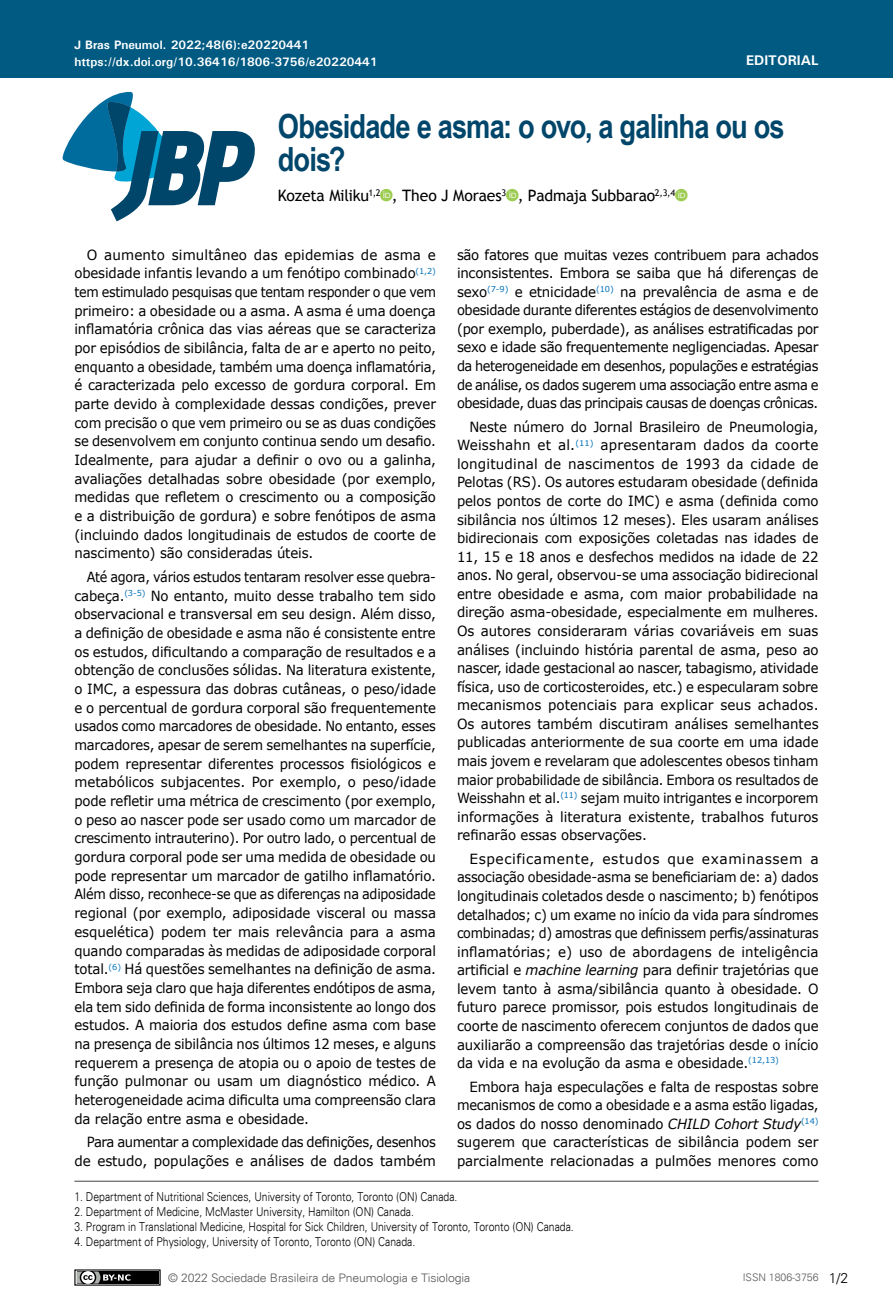
<style>
.page{position:relative;width:893px;height:1315px;background:#fff}
.page>*{position:absolute;margin:0;border:0;box-sizing:border-box;transform-origin:0 0}
.t1{font:700 33.25px/33.2px "Arial Narrow";letter-spacing:-.025em;color:#00466b}
.t2{font:21px "ID font Regular";color:#9dcc52}
.t3{font:15.75px "Trebuchet MS";letter-spacing:-.01em;color:#000}
.t4{font:14px/18.6px "Verdana";letter-spacing:-.01em;color:#000;text-align:justify;scale:.95 1}
.t5{font:14px/18.7px "Verdana";letter-spacing:-.01em;color:#000;text-align:justify;scale:.91 1}
.t6{font:14px/18.7px "Verdana";letter-spacing:-.01em;color:#000;text-align:justify;scale:.96 1}
.t7{font:14px/18.6px "Verdana";letter-spacing:-.01em;color:#000;text-align:justify}
.t8{font:14px/18.7px "Verdana";letter-spacing:-.03em;color:#000;text-align:right;scale:.94 1}
.t9{font:700 14px "Univers";color:#fff}
.t10{font:300 14px "Univers";color:#000}
.t11{font:300 12.25px "Univers";color:#000;scale:.85 1}
.t12{font:700 12.25px "Univers";color:#fff}
.t13{font:300 11.72px "Univers";letter-spacing:-.01em;color:#58595b;scale:1.04 1}
.t14{font:300 10.5px "Univers";color:#58595b}
.s1{font-family:"ID font Regular";font-size:21px;color:#9dcc52}
.s2{font-style:italic}
</style>
<div class="page">
<div style="left:0;top:0;width:893px;height:78px;background:#005a82"></div>
<svg style="left:62px;top:91px;width:193px;height:130px"></svg>
<div style="left:75px;top:1270px;width:85px;height:15px;background:#000"></div>
<div style="left:74px;top:1269px;width:87px;height:16px;border:1px solid #000"></div>
<svg style="left:74px;top:1269px;width:56px;height:17px"></svg>
<hr style="left:74px;top:1180px;width:745px;height:1px;background:#464547">
<p class="t12" style="left:74px;top:37px;width:236px">J Bras Pneumol. 2022;48(6):e20220441</p>
<p class="t12" style="left:74px;top:54px;width:305px">https://dx.doi.org/10.36416/1806-3756/e20220441</p>
<p class="t9" style="left:746px;top:52px;width:74px">EDITORIAL</p>
<h1 class="t1" style="left:278px;top:108px;width:508px">Obesidade e asma: o ovo, a galinha ou os dois?</h1>
<p class="t3" style="left:278px;top:186px;width:399px">Kozeta Miliku<sup>1,2</sup><span class="s1">a</span>, Theo J Moraes<sup>3</sup><span class="s1">a</span>, Padmaja Subbarao<sup>2,3,4</sup></p>
<h2 class="t2" style="left:675px;top:184px;width:14px">a</h2>
<p class="t6" style="left:74px;top:245px;width:378px;text-indent:12px">O aumento simultâneo das epidemias de asma e obesidade infantis levando a um fenótipo combinado<sup>(1,2) </sup>tem estimulado pesquisas que tentam responder o que vem primeiro: a obesidade ou a asma. A asma é uma doença inflamatória crônica das vias aéreas que se caracteriza por episódios de sibilância, falta de ar e aperto no peito, enquanto a obesidade, também uma doença inflamatória, é caracterizada pelo excesso de gordura corporal. Em parte devido à complexidade dessas condições, prever com precisão o que vem primeiro ou se as duas condições se desenvolvem em conjunto continua sendo um desafio.<br>Idealmente, para ajudar a definir o ovo ou a galinha, avaliações detalhadas sobre obesidade (por exemplo, medidas que refletem o crescimento ou a composição e a distribuição de gordura) e sobre fenótipos de asma (incluindo dados longitudinais de estudos de coorte de nascimento) são consideradas úteis.</p>
<p class="t5" style="left:74px;top:568px;width:399px;text-indent:12px">Até agora, vários estudos tentaram resolver esse quebra&shy;cabeça.<sup>(3-5)</sup> No entanto, muito desse trabalho tem sido observacional e transversal em seu design. Além disso, a definição de obesidade e asma não é consistente entre os estudos, dificultando a comparação de resultados e a obtenção de conclusões sólidas. Na literatura existente, o IMC, a espessura das dobras cutâneas, o peso/idade e o percentual de gordura corporal são frequentemente usados como marcadores de obesidade. No entanto, esses marcadores, apesar de serem semelhantes na superfície, podem representar diferentes processos fisiológicos e metabólicos subjacentes. Por exemplo, o peso/idade pode refletir uma métrica de crescimento (por exemplo, o peso ao nascer pode ser usado como um marcador de crescimento intrauterino). Por outro lado, o percentual de gordura corporal pode ser uma medida de obesidade ou pode representar um marcador de gatilho inflamatório.<br>Além disso, reconhece-se que as diferenças na adiposidade regional (por exemplo, adiposidade visceral ou massa esquelética) podem ter mais relevância para a asma quando comparadas às medidas de adiposidade corporal total.<sup>(6)</sup> Há questões semelhantes na definição de asma.<br>Embora seja claro que haja diferentes endótipos de asma, ela tem sido definida de forma inconsistente ao longo dos estudos. A maioria dos estudos define asma com base na presença de sibilância nos últimos 12 meses, e alguns requerem a presença de atopia ou o apoio de testes de função pulmonar ou usam um diagnóstico médico. A heterogeneidade acima dificulta uma compreensão clara da relação entre asma e obesidade.</p>
<p class="t8" style="left:74px;top:1133px;width:386px">Para aumentar a complexidade das definições, desenhos de estudo, populações e análises de dados também</p>
<p class="t4" style="left:457px;top:245px;width:382px">são fatores que muitas vezes contribuem para achados inconsistentes. Embora se saiba que há diferenças de sexo<sup>(7-9)</sup> e etnicidade<sup>(10)</sup> na prevalência de asma e de obesidade durante diferentes estágios de desenvolvimento (por exemplo, puberdade), as análises estratificadas por sexo e idade são frequentemente negligenciadas. Apesar da heterogeneidade em desenhos, populações e estratégias de análise, os dados sugerem uma associação entre asma e obesidade, duas das principais causas de doenças crônicas.</p>
<p class="t4" style="left:457px;top:417px;width:382px;text-indent:12px">Neste número do Jornal Brasileiro de Pneumologia, Weisshahn et al.<sup>(11)</sup> apresentaram dados da coorte longitudinal de nascimentos de 1993 da cidade de Pelotas (RS). Os autores estudaram obesidade (definida pelos pontos de corte do IMC) e asma (definida como sibilância nos últimos 12 meses). Eles usaram análises bidirecionais com exposições coletadas nas idades de 11, 15 e 18 anos e desfechos medidos na idade de 22 anos. No geral, observou-se uma associação bidirecional entre obesidade e asma, com maior probabilidade na direção asma-obesidade, especialmente em mulheres.<br>Os autores consideraram várias covariáveis em suas análises (incluindo história parental de asma, peso ao nascer, idade gestacional ao nascer, tabagismo, atividade física, uso de corticosteroides, etc.) e especularam sobre mecanismos potenciais para explicar seus achados.<br>Os autores também discutiram análises semelhantes publicadas anteriormente de sua coorte em uma idade mais jovem e revelaram que adolescentes obesos tinham maior probabilidade de sibilância. Embora os resultados de Weisshahn et al.<sup>(11)</sup> sejam muito intrigantes e incorporem informações à literatura existente, trabalhos futuros refinarão essas observações.</p>
<p class="t7" style="left:457px;top:849px;width:363px;text-indent:12px">Especificamente, estudos que examinassem a associação obesidade-asma se beneficiariam de: a) dados longitudinais coletados desde o nascimento; b) fenótipos detalhados; c) um exame no início da vida para síndromes combinadas; d) amostras que definissem perfis/assinaturas inflamatórias; e) uso de abordagens de inteligência artificial e <span class="s2">machine learning</span> para definir trajetórias que levem tanto à asma/sibilância quanto à obesidade. O futuro parece promissor, pois estudos longitudinais de coorte de nascimento oferecem conjuntos de dados que auxiliarão a compreensão das trajetórias desde o início da vida e na evolução da asma e obesidade.<sup>(12,13)</sup></p>
<p class="t4" style="left:457px;top:1077px;width:382px;text-indent:12px">Embora haja especulações e falta de respostas sobre mecanismos de como a obesidade e a asma estão ligadas, os dados do nosso denominado <span class="s2">CHILD Cohort Study</span><sup>(14) </sup>sugerem que características de sibilância podem ser parcialmente relacionadas a pulmões menores como</p>
<p class="t11" style="left:74px;top:1189px;width:452px">1. Department of Nutritional Sciences, University of Toronto, Toronto (ON) Canada.</p>
<p class="t11" style="left:74px;top:1204px;width:401px">2. Department of Medicine, McMaster University, Hamilton (ON) Canada.</p>
<p class="t11" style="left:74px;top:1219px;width:589px">3. Program in Translational Medicine, Hospital for Sick Children, University of Toronto, Toronto (ON) Canada.</p>
<p class="t11" style="left:74px;top:1233px;width:402px">4. Department of Physiology, University of Toronto, Toronto (ON) Canada.</p>
<p class="t13" style="left:168px;top:1270px;width:292px">© 2022 Sociedade Brasileira de Pneumologia e Tisiologia</p>
<p class="t14" style="left:743px;top:1271px;width:77px">ISSN 1806-3756</p>
<p class="t10" style="left:829px;top:1269px;width:21px">1/2</p>
</div>
